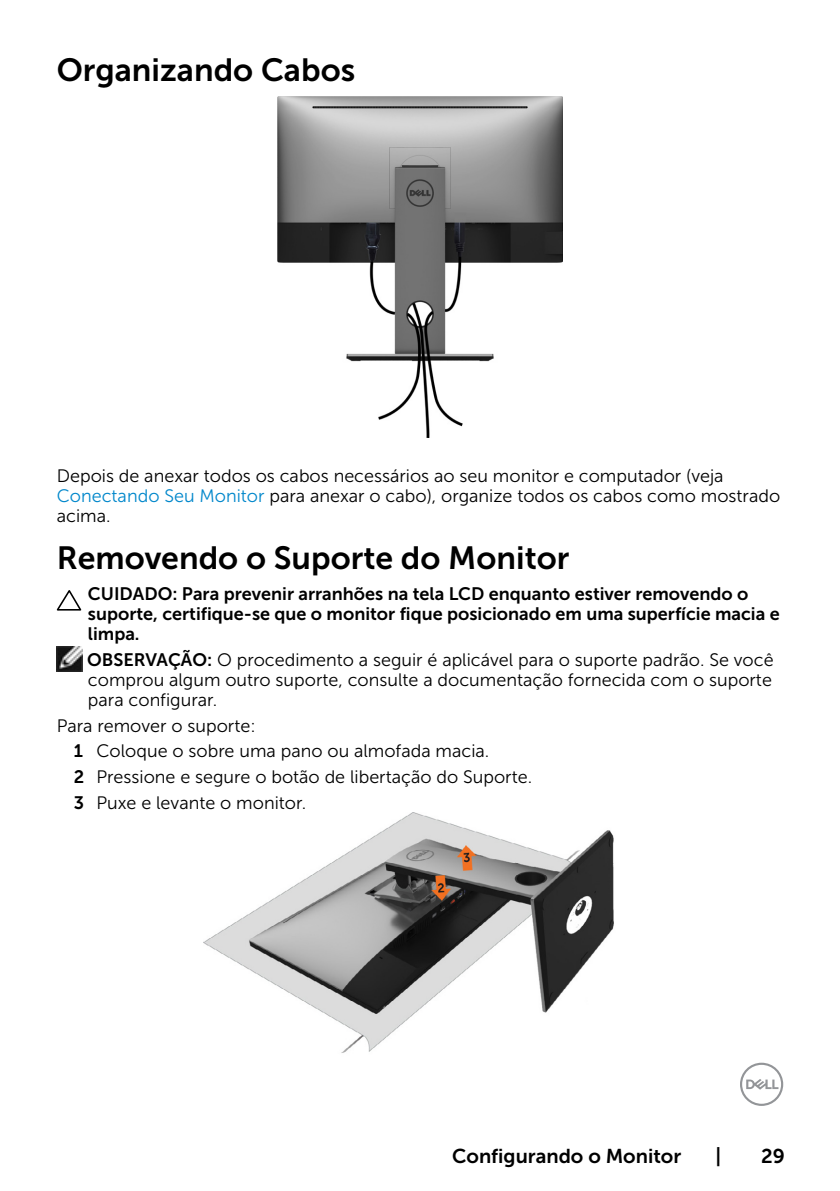
<style>
.page{position:relative;width:840px;height:1191px;background:#fff}
.page>*{position:absolute;margin:0;border:0;box-sizing:border-box;transform-origin:0 0}
.Head2{font:32px "Museo Sans For Dell 700";color:#000}
.t1{font:20px "Museo Sans For Dell 700";color:#000}
.Note{font:18px/20px "Museo Sans For Dell 300";color:#000;text-align:justify}
.Paragraph{font:18px/20px "Museo Sans For Dell 300";color:#000}
.Title-Caution_Warnin{font:18px/20px "Museo Sans For Dell 700";color:#000}
.Numbered_List{font:18px "Museo Sans For Dell 300";color:#000}
.s1{color:#0087cb}
.s2{font-family:"Museo Sans For Dell 700"}
</style>
<div class="page">
<svg style="left:740px;top:1062px;width:42px;height:44px"></svg>
<img style="left:278px;top:97px;width:283px;height:340px">
<img style="left:57px;top:646px;width:25px;height:25px">
<img style="left:203px;top:812px;width:411px;height:241px">
<svg style="left:57px;top:590px;width:24px;height:20px"></svg>
<p class="Head2" style="left:57px;top:52px;width:300px">Organizando Cabos</p>
<p class="Paragraph" style="left:57px;top:465px;width:724px">Depois de anexar todos os cabos necessários ao seu monitor e computador (veja<br><span class="s1">Conectando Seu Monitor</span> para anexar o cabo), organize todos os cabos como mostrado acima.</p>
<p class="Head2" style="left:57px;top:540px;width:514px">Removendo o Suporte do Monitor</p>
<p class="Title-Caution_Warnin" style="left:88px;top:584px;width:693px">CUIDADO: Para prevenir arranhões na tela LCD enquanto estiver removendo o suporte, certifique-se que o monitor fique posicionado em uma superfície macia e limpa.</p>
<p class="Note" style="left:87px;top:650px;width:687px"><span class="s2">OBSERVAÇÃO:</span> O procedimento a seguir é aplicável para o suporte padrão. Se você comprou algum outro suporte, consulte a documentação fornecida com o suporte para configurar.</p>
<p class="Note" style="left:57px;top:715px;width:200px">Para remover o suporte:</p>
<p class="Numbered_List" style="left:74px;top:741px;width:417px"><span class="s2">1</span> Coloque o sobre uma pano ou almofada macia.</p>
<p class="Numbered_List" style="left:74px;top:767px;width:459px"><span class="s2">2</span> Pressione e segure o botão de libertação do Suporte.</p>
<p class="Numbered_List" style="left:74px;top:793px;width:234px"><span class="s2">3</span> Puxe e levante o monitor.</p>
<p class="t1" style="left:452px;top:1144px;width:230px">Configurando o Monitor</p>
<p class="t1" style="left:715px;top:1144px;width:7px">|</p>
<p class="t1" style="left:760px;top:1144px;width:25px">29</p>
</div>
